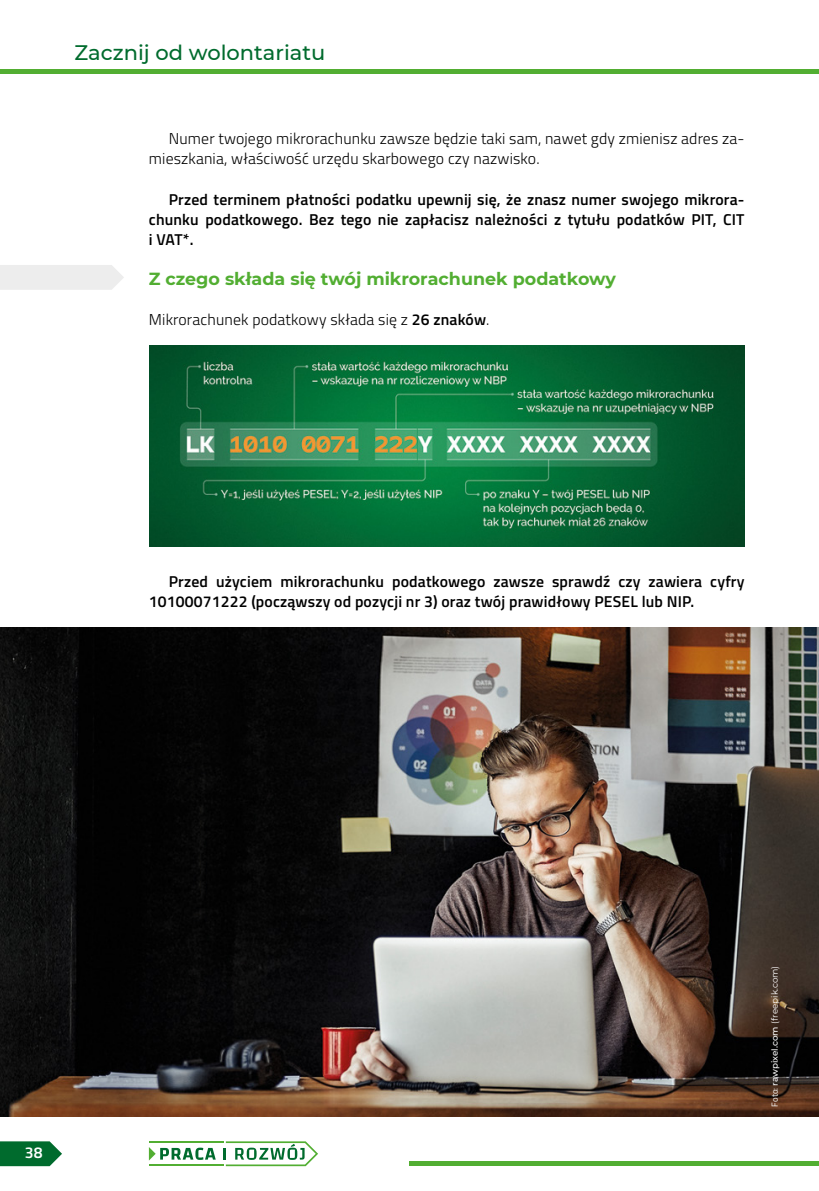
<style>
.page{position:relative;width:819px;height:1191px;background:#fff}
.page>*{position:absolute;margin:0;border:0;box-sizing:border-box;transform-origin:0 0}
.t1{font:500 21px "Montserrat";color:#006b2d}
.t2{font:700 17.5px "Montserrat";color:#52ae32}
.t3{font:600 15.75px/20.1px "Titillium";letter-spacing:.01em;color:#000;text-align:justify}
.t4{font:300 15.75px/20.1px "Titillium";letter-spacing:.01em;color:#000}
.t5{font:600 15.75px "Titillium";color:#fff}
.t6{font:8.75px "Montserrat";color:#fff}
.s1{font-weight:600}
.s2{font-family:"Titillium"}
.s3{font-weight:500}
</style>
<div class="page">
<div style="left:0;top:69px;width:819px;height:5px;background:#52ae32"></div>
<div style="left:409px;top:1161px;width:410px;height:5px;background:#52ae32"></div>
<svg style="left:0;top:1141px;width:62px;height:25px;background:#1c7b44"></svg>
<hr style="left:149px;top:1141px;width:74px;height:2px;background:#52ae32">
<hr style="left:149px;top:1164px;width:74px;height:2px;background:#52ae32">
<svg style="left:149px;top:1147px;width:67px;height:13px"></svg>
<svg style="left:223px;top:1141px;width:95px;height:25px"></svg>
<div style="left:0;top:265px;width:124px;height:25px;background:#ededed"></div>
<img style="left:149px;top:345px;width:595px;height:202px">
<img style="left:0;top:627px;width:819px;height:489px">
<h1 class="t1" style="left:74px;top:38px;width:252px">Zacznij od wolontariatu</h1>
<p class="t4" style="left:149px;top:128px;width:597px;text-indent:20px">Numer twojego mikrorachunku zawsze będzie taki sam, nawet gdy zmienisz adres za&shy;mieszkania, właściwość urzędu skarbowego czy nazwisko.</p>
<p class="t3" style="left:149px;top:188px;width:597px;text-indent:20px">Przed terminem płatności podatku upewnij się, że znasz numer swojego mikrora&shy;chunku podatkowego. Bez tego nie zapłacisz należności z tytułu podatków PIT, CIT i VAT*.</p>
<p class="t2" style="left:149px;top:266px;width:468px">Z czego składa się twój mikrorachunek podatkowy</p>
<p class="t4" style="left:149px;top:309px;width:342px">Mikrorachunek podatkowy składa się z <span class="s1">26 znaków</span>.</p>
<p class="t3" style="left:149px;top:571px;width:597px;text-indent:20px">Przed użyciem mikrorachunku podatkowego zawsze sprawdź czy zawiera cyfry<br>10100071222 (począwszy od pozycji nr 3) oraz twój prawidłowy PESEL lub NIP.</p>
<p class="t5" style="left:25px;top:1140px;width:19px">38</p>
<p class="t6" style="left:768px;top:1106px;width:142px;rotate:-90deg"><span class="s2">Foto:</span> <span class="s3">rawpixel.com</span> (freepik.com)</p>
</div>
